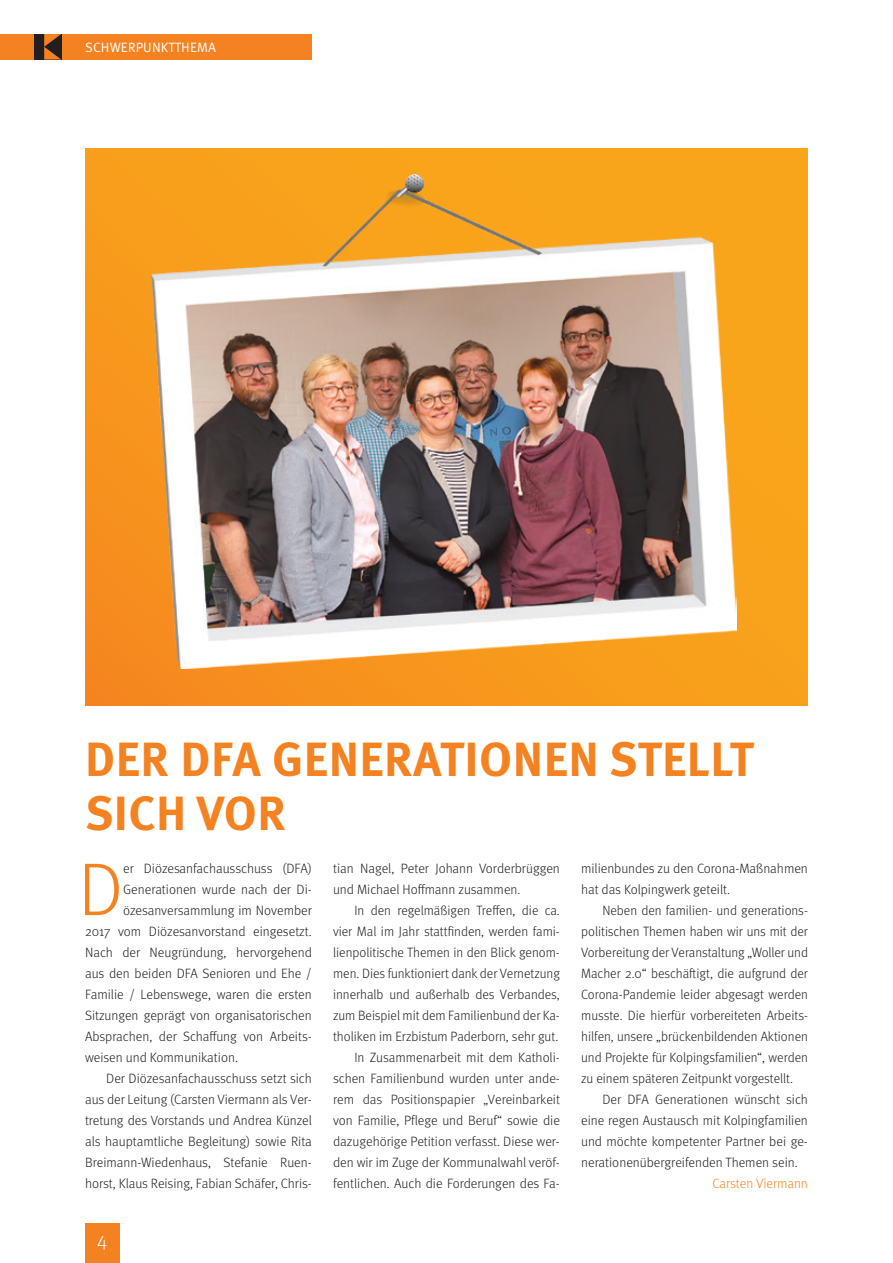
<style>
.page{position:relative;width:893px;height:1263px;background:#fff}
.page>*{position:absolute;margin:0;border:0;box-sizing:border-box;transform-origin:0 0}
.t1{font:300 74.7px "Meta OT";color:#f58220}
.t2{font:700 48px/54px "Meta OT";letter-spacing:.01em;color:#f58220}
.t3{font:300 19.5px "Meta OT";color:#fff}
.t4{font:300 13.5px/21px "Meta OT";color:#231f20}
.t5{font:13.5px "Meta OT Norm";letter-spacing:.01em;color:#fff}
.t6{font:300 13.5px "Meta OT";color:#f58220}
</style>
<div class="page">
<div style="left:85px;top:1223px;width:34px;height:40px;background:#f58220"></div>
<div style="left:0;top:34px;width:312px;height:26px;background:#f58220"></div>
<div style="left:34px;top:34px;width:27px;height:26px;background:#231f20"></div>
<svg style="left:44px;top:34px;width:17px;height:26px"></svg>
<div style="left:85px;top:149px;width:723px;height:556px;background:linear-gradient(to right,#f7921e,#f9a51b)"></div>
<img style="left:151px;top:175px;width:585px;height:494px">
<p class="t5" style="left:85px;top:39px;width:133px">SCHWERPUNKTTHEMA</p>
<h2 class="t2" style="left:85px;top:733px;width:670px">DER DFA GENERATIONEN STELLT<br>SICH VOR</h2>
<h1 class="t1" style="left:78px;top:846px;width:46px">D</h1>
<p class="t4" style="left:123px;top:858px;width:190px">er Diözesanfachausschuss (DFA)</p>
<p class="t4" style="left:581px;top:858px;width:228px">milienbundes zu den Corona-Maßnahmen hat das Kolpingwerk geteilt.</p>
<p class="t4" style="left:581px;top:900px;width:228px;text-align:justify;text-indent:21px">Neben den familien- und generations&shy;politischen Themen haben wir uns mit der Vorbereitung der Veranstaltung „Woller und Macher 2.0“ beschäftigt, die aufgrund der Corona-Pandemie leider abgesagt werden musste. Die hierfür vorbereiteten Arbeits&shy;hilfen, unsere „brückenbildenden Aktionen und Projekte für Kolpingsfamilien“, werden zu einem späteren Zeitpunkt vorgestellt.</p>
<p class="t4" style="left:581px;top:1089px;width:228px;text-align:justify;text-indent:21px">Der DFA Generationen wünscht sich eine regen Austausch mit Kolpingfamilien und möchte kompetenter Partner bei ge&shy;nerationenübergreifenden Themen sein.</p>
<p class="t6" style="left:712px;top:1175px;width:97px">Carsten Viermann</p>
<p class="t4" style="left:333px;top:858px;width:228px">tian Nagel, Peter Johann Vorderbrüggen und Michael Hoffmann zusammen.</p>
<p class="t4" style="left:333px;top:900px;width:228px;text-align:right">In den regelmäßigen Treffen, die ca. vier Mal im Jahr stattfinden, werden fami&shy;lienpolitische Themen in den Blick genom&shy;men. Dies funktioniert dank der Vernetzung innerhalb und außerhalb des Verbandes, zum Beispiel mit dem Familienbund der Ka&shy;tholiken im Erzbistum Paderborn, sehr gut.<br>In Zusammenarbeit mit dem Katholi&shy;schen Familienbund wurden unter ande&shy;rem das Positionspapier „Vereinbarkeit von Familie, Pflege und Beruf“ sowie die dazugehörige Petition verfasst. Diese wer&shy;den wir im Zuge der Kommunalwahl veröf&shy;fentlichen. Auch die Forderungen des Fa-</p>
<p class="t4" style="left:123px;top:879px;width:190px">Generationen wurde nach der Di-</p>
<p class="t4" style="left:123px;top:900px;width:190px">özesanversammlung im November</p>
<p class="t4" style="left:85px;top:921px;width:228px">2017 vom Diözesanvorstand eingesetzt.</p>
<p class="t4" style="left:85px;top:942px;width:228px">Nach der Neugründung, hervorgehend</p>
<p class="t4" style="left:85px;top:963px;width:228px">aus den beiden DFA Senioren und Ehe /</p>
<p class="t4" style="left:85px;top:984px;width:228px">Familie / Lebenswege, waren die ersten</p>
<p class="t4" style="left:85px;top:1005px;width:228px">Sitzungen geprägt von organisatorischen</p>
<p class="t4" style="left:85px;top:1026px;width:228px">Absprachen, der Schaffung von Arbeits-</p>
<p class="t4" style="left:85px;top:1047px;width:154px">weisen und Kommunikation.</p>
<p class="t4" style="left:106px;top:1068px;width:207px">Der Diözesanfachausschuss setzt sich</p>
<p class="t4" style="left:85px;top:1089px;width:228px">aus der Leitung (Carsten Viermann als Ver-</p>
<p class="t4" style="left:85px;top:1110px;width:228px">tretung des Vorstands und Andrea Künzel</p>
<p class="t4" style="left:85px;top:1131px;width:228px">als hauptamtliche Begleitung) sowie Rita</p>
<p class="t4" style="left:85px;top:1152px;width:228px">Breimann-Wiedenhaus, Stefanie Ruen-</p>
<p class="t4" style="left:85px;top:1173px;width:228px">horst, Klaus Reising, Fabian Schäfer, Chris-</p>
<h3 class="t3" style="left:97px;top:1227px;width:11px">4</h3>
</div>
